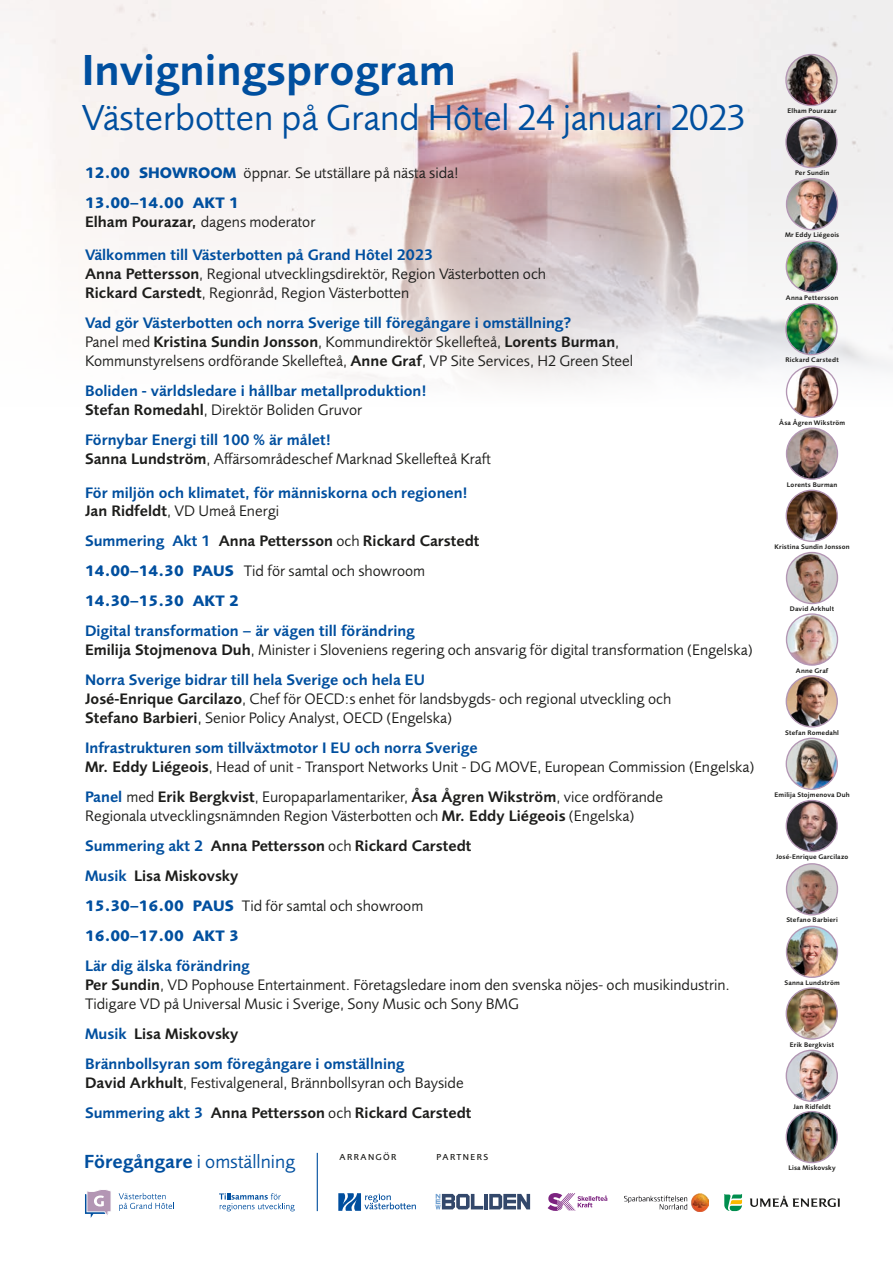
<style>
.page{position:relative;width:893px;height:1263px;background:#fff}
.page>*{position:absolute;margin:0;border:0;box-sizing:border-box;transform-origin:0 0}
.t1{font:600 45px "Foundry Sans";color:#004f9f}
.t2{font:37.5px "Foundry Sans";color:#004f9f}
.t3{font:19.65px "Foundry Sans";color:#004f9f}
.t4{font:15.75px "Foundry Sans";color:#1d1d1b}
.t5{font:600 15.75px "Foundry Sans";color:#004f9f}
.t6{font:600 15.75px "Foundry Sans";color:#1d1d1b}
.t7{font:700 15.75px "Foundry Sans";color:#004f9f}
.t8{font:500 9px "Foundry Sans";letter-spacing:.155em;color:#1d1d1b}
.t9{font:600 6.9px "Foundry Sans";letter-spacing:.025em;color:#1d1d1b}
.s1{font-weight:700;color:#004f9f}
.s2{font-weight:600}
.s3{color:#004f9f}
.s4{font-weight:400}
.s5{font-weight:600;color:#004f9f}
</style>
<div class="page">
<img style="left:0;top:0;width:893px;height:176px">
<svg style="left:51px;top:176px;width:842px;height:585px"></svg>
<img style="left:786px;top:117px;width:51px;height:51px;border-radius:25px">
<div style="left:785px;top:116px;width:53px;height:52px;border:1px solid #b396b4;border-radius:50%"></div>
<img style="left:786px;top:55px;width:51px;height:51px;border-radius:25px">
<div style="left:785px;top:54px;width:53px;height:52px;border:1px solid #b396b4;border-radius:50%"></div>
<img style="left:786px;top:241px;width:51px;height:51px;border-radius:25px">
<div style="left:786px;top:240px;width:52px;height:53px;border:1px solid #b396b4;border-radius:50%"></div>
<img style="left:786px;top:304px;width:51px;height:51px;border-radius:25px">
<div style="left:785px;top:303px;width:53px;height:52px;border:1px solid #b396b4;border-radius:50%"></div>
<img style="left:786px;top:428px;width:51px;height:51px;border-radius:25px">
<div style="left:786px;top:427px;width:52px;height:53px;border:1px solid #b396b4;border-radius:50%"></div>
<img style="left:786px;top:490px;width:51px;height:51px;border-radius:25px">
<div style="left:786px;top:490px;width:52px;height:52px;border:1px solid #b396b4;border-radius:50%"></div>
<img style="left:786px;top:676px;width:51px;height:51px;border-radius:25px">
<div style="left:786px;top:675px;width:52px;height:52px;border:1px solid #b396b4;border-radius:50%"></div>
<img style="left:786px;top:926px;width:51px;height:51px;border-radius:25px">
<div style="left:786px;top:926px;width:52px;height:52px;border:1px solid #b396b4;border-radius:50%"></div>
<svg style="left:786px;top:864px;width:51px;height:51px"></svg>
<img style="left:792px;top:869px;width:44px;height:45px">
<div style="left:786px;top:863px;width:52px;height:52px;border:1px solid #b396b4;border-radius:50%"></div>
<img style="left:786px;top:738px;width:51px;height:51px;border-radius:25px">
<div style="left:786px;top:738px;width:52px;height:52px;border:1px solid #b396b4;border-radius:50%"></div>
<img style="left:786px;top:988px;width:51px;height:51px;border-radius:25px">
<div style="left:786px;top:987px;width:52px;height:53px;border:1px solid #b396b4;border-radius:50%"></div>
<img style="left:786px;top:800px;width:51px;height:51px;border-radius:25px">
<div style="left:786px;top:800px;width:52px;height:52px;border:1px solid #b396b4;border-radius:50%"></div>
<img style="left:787px;top:1051px;width:47px;height:50px">
<div style="left:786px;top:1049px;width:52px;height:53px;border:1px solid #b396b4;border-radius:50%"></div>
<img style="left:786px;top:1111px;width:51px;height:51px;border-radius:25px">
<div style="left:786px;top:1111px;width:52px;height:52px;border:1px solid #b396b4;border-radius:50%"></div>
<img style="left:786px;top:179px;width:51px;height:51px;border-radius:25px">
<div style="left:786px;top:178px;width:52px;height:52px;border:1px solid #b396b4;border-radius:50%"></div>
<img style="left:786px;top:366px;width:51px;height:51px;border-radius:25px">
<div style="left:786px;top:366px;width:52px;height:52px;border:1px solid #b396b4;border-radius:50%"></div>
<img style="left:786px;top:614px;width:51px;height:51px;border-radius:25px">
<div style="left:786px;top:613px;width:52px;height:53px;border:1px solid #b396b4;border-radius:50%"></div>
<img style="left:786px;top:552px;width:51px;height:51px;border-radius:25px">
<div style="left:786px;top:552px;width:52px;height:52px;border:1px solid #b396b4;border-radius:50%"></div>
<svg style="left:219px;top:1193px;width:76px;height:18px"></svg>
<hr style="left:317px;top:1153px;width:1px;height:58px;background:#004f9f">
<svg style="left:338px;top:1193px;width:78px;height:18px"></svg>
<svg style="left:548px;top:1193px;width:59px;height:18px"></svg>
<hr style="left:484px;top:1194px;width:4px;height:15px;background:#33486b">
<svg style="left:489px;top:1194px;width:41px;height:15px"></svg>
<svg style="left:435px;top:1194px;width:48px;height:15px"></svg>
<img style="left:624px;top:1193px;width:85px;height:18px">
<svg style="left:724px;top:1194px;width:18px;height:17px"></svg>
<svg style="left:750px;top:1196px;width:90px;height:11px"></svg>
<svg style="left:119px;top:1193px;width:55px;height:18px"></svg>
<svg style="left:85px;top:1190px;width:26px;height:28px"></svg>
<p class="t1" style="left:82px;top:45px;width:375px">Invigningsprogram</p>
<p class="t2" style="left:82px;top:98px;width:666px">Västerbotten på Grand Hôtel 24 januari 2023</p>
<p class="t4" style="left:85px;top:164px;width:375px"><span class="s1">12.00 SHOWROOM</span> öppnar. Se utställare på nästa sida!</p>
<p class="t7" style="left:85px;top:194px;width:156px">13.00–14.00 AKT 1</p>
<p class="t4" style="left:85px;top:213px;width:232px"><span class="s2">Elham Pourazar,</span> dagens moderator</p>
<p class="t5" style="left:85px;top:246px;width:350px">Välkommen till Västerbotten på Grand Hôtel 2023</p>
<p class="t4" style="left:85px;top:265px;width:463px"><span class="s2">Anna Pettersson</span>, Regional utvecklingsdirektör, Region Västerbotten och</p>
<p class="t4" style="left:85px;top:284px;width:326px"><span class="s2">Rickard Carstedt</span>, Regionråd, Region Västerbotten</p>
<p class="t5" style="left:85px;top:314px;width:488px">Vad gör Västerbotten och norra Sverige till föregångare i omställning?</p>
<p class="t4" style="left:85px;top:333px;width:536px">Panel med <span class="s2">Kristina Sundin Jonsson</span>, Kommundirektör Skellefteå, <span class="s2">Lorents Burman</span>,</p>
<p class="t4" style="left:85px;top:352px;width:550px">Kommunstyrelsens ordförande Skellefteå, <span class="s2">Anne Graf</span>, VP Site Services, H2 Green Steel</p>
<p class="t5" style="left:85px;top:381px;width:343px">Boliden - världsledare i hållbar metallproduktion!</p>
<p class="t4" style="left:85px;top:401px;width:279px"><span class="s2">Stefan Romedahl</span>, Direktör Boliden Gruvor</p>
<p class="t5" style="left:85px;top:430px;width:248px">Förnybar Energi till 100 % är målet!</p>
<p class="t4" style="left:85px;top:450px;width:407px"><span class="s2">Sanna Lundström</span>, Affärsområdeschef Marknad Skellefteå Kraft</p>
<p class="t5" style="left:85px;top:483px;width:384px">För miljön och klimatet, för människorna och regionen!</p>
<p class="t4" style="left:85px;top:503px;width:196px"><span class="s2">Jan Ridfeldt</span>, VD Umeå Energi</p>
<p class="t6" style="left:85px;top:532px;width:396px"><span class="s3">Summering Akt 1</span> Anna Pettersson <span class="s4">och</span> Rickard Carstedt</p>
<p class="t4" style="left:85px;top:563px;width:342px"><span class="s1">14.00–14.30 PAUS</span> Tid för samtal och showroom</p>
<p class="t7" style="left:85px;top:592px;width:156px">14.30–15.30 AKT 2</p>
<p class="t5" style="left:85px;top:622px;width:331px">Digital transformation – är vägen till förändring</p>
<p class="t4" style="left:85px;top:641px;width:669px"><span class="s2">Emilija Stojmenova Duh</span>, Minister i Sloveniens regering och ansvarig för digital transformation (Engelska)</p>
<p class="t5" style="left:85px;top:671px;width:341px">Norra Sverige bidrar till hela Sverige och hela EU</p>
<p class="t4" style="left:85px;top:690px;width:588px"><span class="s2">José-Enrique Garcilazo</span>, Chef för OECD:s enhet för landsbygds- och regional utveckling och</p>
<p class="t4" style="left:85px;top:709px;width:368px"><span class="s2">Stefano Barbieri</span>, Senior Policy Analyst, OECD (Engelska)</p>
<p class="t5" style="left:85px;top:739px;width:394px">Infrastrukturen som tillväxtmotor I EU och norra Sverige</p>
<p class="t4" style="left:85px;top:758px;width:671px"><span class="s2">Mr. Eddy Liégeois</span>, Head of unit - Transport Networks Unit - DG MOVE, European Commission (Engelska)</p>
<p class="t4" style="left:85px;top:788px;width:579px"><span class="s5">Panel</span> med <span class="s2">Erik Bergkvist</span>, Europaparlamentariker, <span class="s2">Åsa Ågren Wikström</span>, vice ordförande</p>
<p class="t4" style="left:85px;top:807px;width:551px">Regionala utvecklingsnämnden Region Västerbotten och <span class="s2">Mr. Eddy Liégeois</span> (Engelska)</p>
<p class="t6" style="left:85px;top:837px;width:388px"><span class="s3">Summering akt 2</span> Anna Pettersson <span class="s4">och</span> Rickard Carstedt</p>
<p class="t6" style="left:85px;top:867px;width:155px"><span class="s3">Musik</span> Lisa Miskovsky</p>
<p class="t4" style="left:85px;top:897px;width:340px"><span class="s1">15.30–16.00 PAUS</span> Tid för samtal och showroom</p>
<p class="t7" style="left:85px;top:926px;width:156px">16.00–17.00 AKT 3</p>
<p class="t5" style="left:85px;top:957px;width:166px">Lär dig älska förändring</p>
<p class="t4" style="left:85px;top:976px;width:646px"><span class="s2">Per Sundin</span>, VD Pophouse Entertainment. Företagsledare inom den svenska nöjes- och musikindustrin.</p>
<p class="t4" style="left:85px;top:995px;width:435px">Tidigare VD på Universal Music i Sverige, Sony Music och Sony BMG</p>
<p class="t6" style="left:85px;top:1024px;width:155px"><span class="s3">Musik</span> Lisa Miskovsky</p>
<p class="t5" style="left:85px;top:1054px;width:321px">Brännbollsyran som föregångare i omställning</p>
<p class="t4" style="left:85px;top:1074px;width:380px"><span class="s2">David Arkhult</span>, Festivalgeneral, Brännbollsyran och Bayside</p>
<p class="t6" style="left:85px;top:1103px;width:388px"><span class="s3">Summering akt 3</span> Anna Pettersson <span class="s4">och</span> Rickard Carstedt</p>
<p class="t8" style="left:340px;top:1152px;width:59px">ARRANGÖR</p>
<p class="t8" style="left:437px;top:1152px;width:53px">PARTNERS</p>
<p class="t3" style="left:84px;top:1150px;width:212px"><span class="s2">Föregångare</span> i omställning</p>
<p class="t9" style="left:787px;top:107px;width:51px">Elham Pourazar</p>
<p class="t9" style="left:795px;top:169px;width:36px">Per Sundin</p>
<p class="t9" style="left:785px;top:231px;width:56px">Mr Eddy Liégeois</p>
<p class="t9" style="left:786px;top:294px;width:54px">Anna Pettersson</p>
<p class="t9" style="left:785px;top:356px;width:55px">Rickard Carstedt</p>
<p class="t9" style="left:779px;top:418px;width:67px">Åsa Ågren Wikström</p>
<p class="t9" style="left:787px;top:480px;width:52px">Lorents Burman</p>
<p class="t9" style="left:774px;top:543px;width:77px">Kristina Sundin Jonsson</p>
<p class="t9" style="left:790px;top:605px;width:46px">David Arkhult</p>
<p class="t9" style="left:796px;top:666px;width:34px">Anne Graf</p>
<p class="t9" style="left:785px;top:728px;width:55px">Stefan Romedahl</p>
<p class="t9" style="left:774px;top:790px;width:77px">Emilija Stojmenova Duh</p>
<p class="t9" style="left:776px;top:853px;width:74px">José-Enrique Garcilazo</p>
<p class="t9" style="left:786px;top:916px;width:53px">Stefano Barbieri</p>
<p class="t9" style="left:784px;top:979px;width:57px">Sanna Lundström</p>
<p class="t9" style="left:790px;top:1040px;width:46px">Erik Bergkvist</p>
<p class="t9" style="left:793px;top:1103px;width:39px">Jan Ridfeldt</p>
<p class="t9" style="left:788px;top:1164px;width:49px">Lisa Miskovsky</p>
</div>
